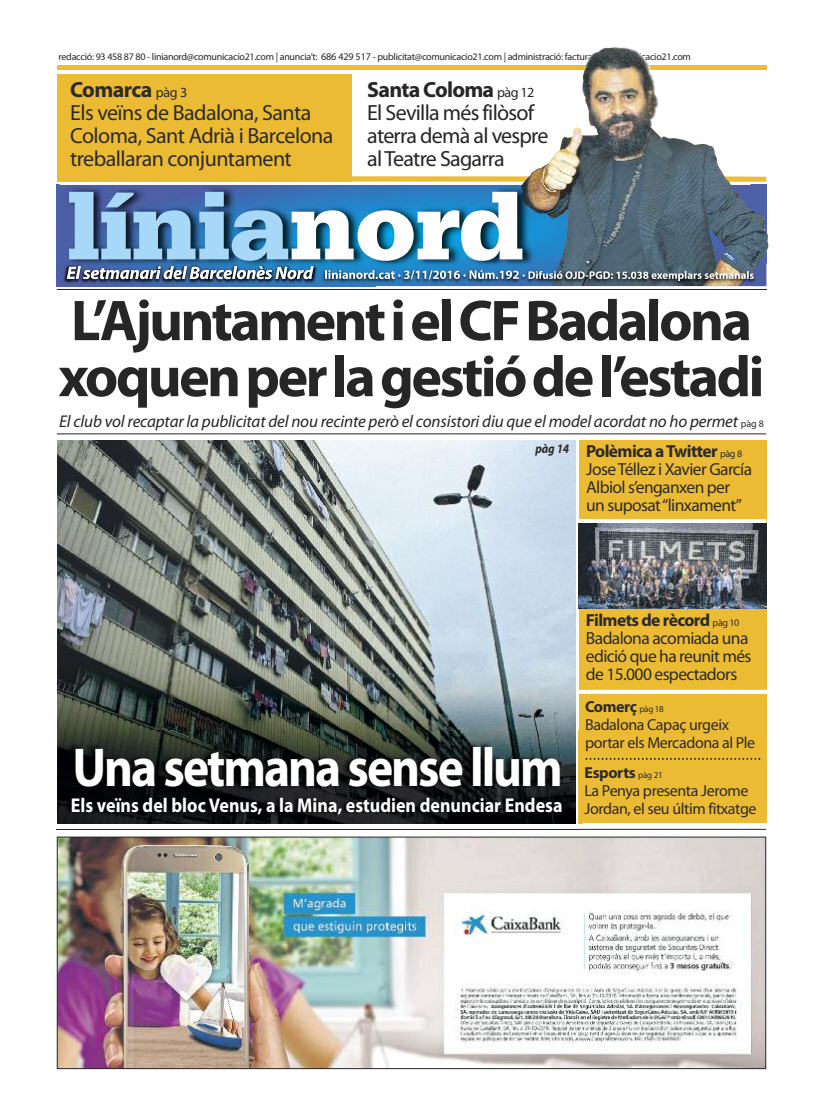
<style>
.page{position:relative;width:823px;height:1106px;background:#fff}
.page>*{position:absolute;margin:0;border:0;box-sizing:border-box;transform-origin:0 0}
.t1{font:900 100px "Serifa";letter-spacing:-.01em;color:#a7d8f7}
.t2{font:700 58px/56px "Myriad Pro";letter-spacing:-.045em;color:#272627}
.t3{font:700 55px "Myriad Pro";letter-spacing:-.04em;color:#fff;scale:.9 1}
.t4{font:22px/23px "Myriad Pro";letter-spacing:-.025em;color:#2d2b29}
.t5{font:22px/23px "Myriad Pro";letter-spacing:-.035em;color:#272627}
.t6{font:700 20px "Myriad Pro";color:#fff;scale:.9 1}
.t7{font:17.5px/18px "Myriad Pro";letter-spacing:-.035em;color:#2d2b29}
.t8{font:italic 17px "Myriad Pro";letter-spacing:-.01em;color:#272627}
.t9{font:16px/18px "Myriad Pro";letter-spacing:-.025em;color:#2d2b29}
.t10{font:italic 700 13px "Myriad Pro";color:#2d2b29;scale:.9 1}
.t11{font:10px "Myriad Pro";letter-spacing:-.025em;color:#272627}
.s1{font-size:10.2px}
.s2{font-weight:700}
.s3{font-size:14px}
.s4{color:#fff}
.s5{font-style:normal;font-size:10px}
.s6{font-size:10px}
.s7{font-size:9px}
</style>
<div class="page">
<img style="left:59px;top:838px;width:704px;height:229px">
<div style="left:57px;top:836px;width:708px;height:233px;border:1px solid #272627"></div>
<hr style="left:57px;top:829px;width:708px;height:1px;background:#23262b">
<div style="left:57px;top:65px;width:708px;height:5px;background:#edbb34"></div>
<div style="left:57px;top:74px;width:294px;height:107px;background:#ecbb34"></div>
<div style="left:578px;top:440px;width:187px;height:383px;background:#ecbb34"></div>
<svg style="left:578px;top:519px;width:187px;height:4px"></svg>
<svg style="left:578px;top:690px;width:189px;height:4px"></svg>
<img style="left:578px;top:523px;width:187px;height:85px">
<svg style="left:585px;top:758px;width:174px;height:2px"></svg>
<hr style="left:57px;top:433px;width:708px;height:1px;background:#272627">
<img style="left:57px;top:440px;width:517px;height:291px">
<img style="left:57px;top:731px;width:525px;height:93px">
<img style="left:578px;top:731px;width:4px;height:92px">
<img style="left:56px;top:789px;width:521px;height:41px">
<img style="left:57px;top:829px;width:520px;height:1px">
<img style="left:537px;top:47px;width:231px;height:217px">
<img style="left:750px;top:264px;width:17px;height:26px">
<svg style="left:750px;top:289px;width:15px;height:1px"></svg>
<img style="left:750px;top:264px;width:15px;height:22px">
<svg style="left:750px;top:264px;width:7px;height:12px"></svg>
<svg style="left:116px;top:169px;width:652px;height:15px"></svg>
<img style="left:75px;top:299px;width:414px;height:4px">
<img style="left:60px;top:185px;width:460px;height:79px">
<img style="left:520px;top:169px;width:230px;height:95px">
<img style="left:61px;top:259px;width:314px;height:5px">
<img style="left:330px;top:264px;width:420px;height:23px">
<img style="left:330px;top:289px;width:420px;height:1px">
<img style="left:330px;top:270px;width:79px;height:9px">
<img style="left:528px;top:271px;width:84px;height:8px">
<svg style="left:57px;top:259px;width:4px;height:31px"></svg>
<img style="left:60px;top:264px;width:258px;height:25px">
<img style="left:60px;top:289px;width:258px;height:1px">
<img style="left:67px;top:266px;width:124px;height:13px">
<svg style="left:318px;top:286px;width:12px;height:4px"></svg>
<img style="left:318px;top:264px;width:12px;height:22px">
<svg style="left:325px;top:270px;width:5px;height:9px"></svg>
<p class="t11" style="left:59px;top:53px;width:633px">redacció: 93 458 87 80 - linianord@comunicacio21.com | anuncia’t: <span class="s1">686 429 517</span> - publicitat@comunicacio21.com | administració: facturacio@comunicacio21.com</p>
<p class="t5" style="left:367px;top:79px;width:183px"><span class="s2">Santa Coloma</span> <span class="s3">pàg 12<br></span>El Sevilla més filòsof aterra demà al vespre alTeatre Sagarra</p>
<p class="t4" style="left:70px;top:80px;width:265px"><span class="s2">Comarca</span> <span class="s3">pàg 3<br></span>Els veïns de Badalona, Santa<br>Coloma, Sant Adrià i Barcelona treballaran conjuntament</p>
<h1 class="t1" style="left:67px;top:192px;width:460px">línia<span class="s4">nord</span></h1>
<h2 class="t2" style="left:59px;top:297px;width:707px">L’AjuntamentielCFBadalona xoquenperlagestiódel’estadi</h2>
<p class="t8" style="left:59px;top:415px;width:705px">El club vol recaptar la publicitat del nou recinte però el consistori diu que el model acordat no ho permet <span class="s5">pàg 8</span></p>
<p class="t10" style="left:535px;top:444px;width:39px">pàg 14</p>
<p class="t7" style="left:585px;top:443px;width:167px"><span class="s2">Polèmica aTwitter</span> <span class="s6">pàg 8<br></span>JoseTéllez i Xavier García<br>Albiol s’enganxen per un suposat“linxament”</p>
<h3 class="t3" style="left:72px;top:746px;width:546px">Una setmana sense llum</h3>
<p class="t6" style="left:71px;top:797px;width:547px">Els veïns del bloc Venus, a la Mina, estudien denunciar Endesa</p>
<p class="t7" style="left:585px;top:612px;width:167px"><span class="s2">Filmets de rècord</span> <span class="s6">pàg 10<br></span>Badalona acomiada una edició que ha reunit més de 15.000 espectadors</p>
<p class="t9" style="left:584px;top:698px;width:172px"><span class="s2">Comerç</span> <span class="s7">pàg 18<br></span>Badalona Capaç urgeix portar els Mercadona al Ple</p>
<p class="t9" style="left:584px;top:764px;width:173px"><span class="s2">Esports</span> <span class="s7">pàg 21<br></span>La Penya presenta Jerome<br>Jordan, el seu últim fitxatge</p>
</div>
